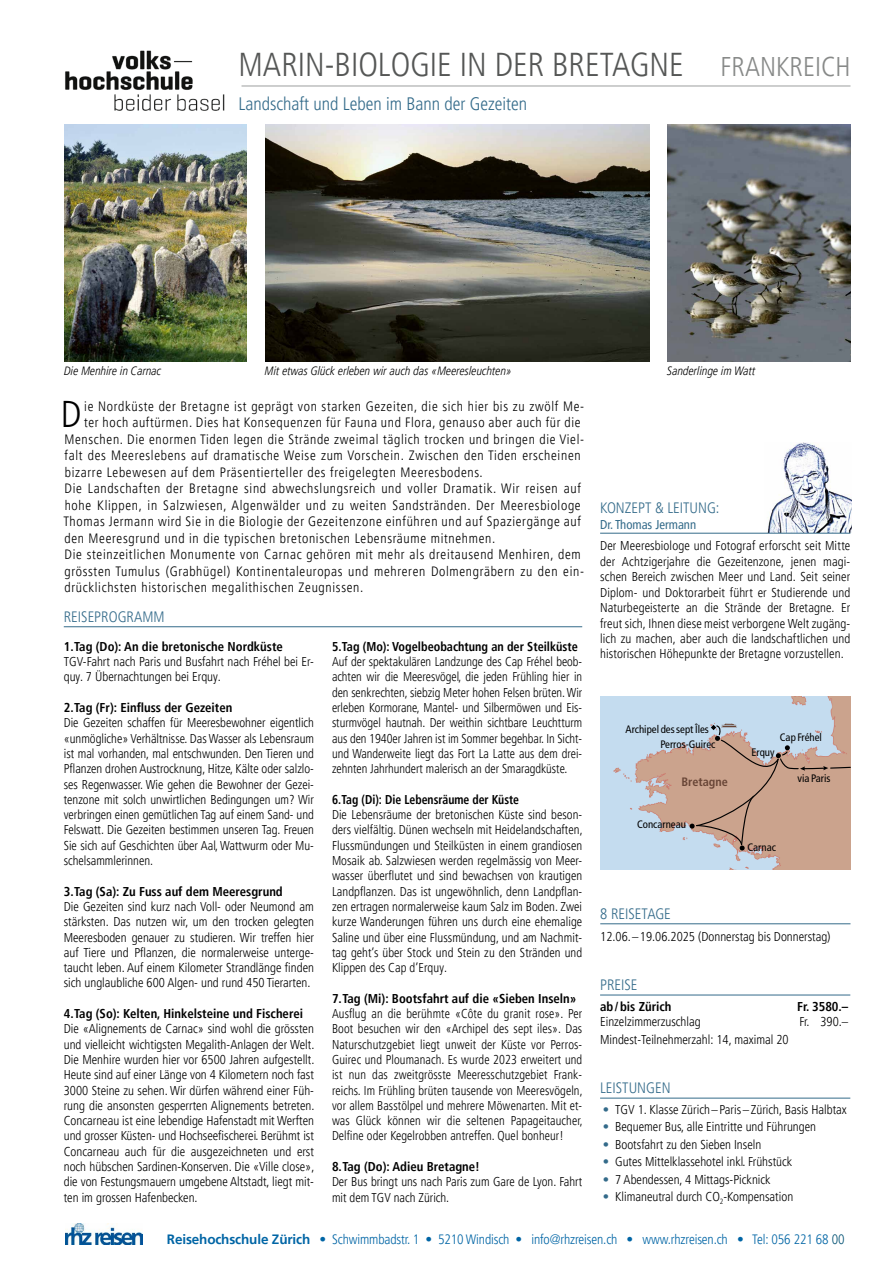
<style>
.page{position:relative;width:893px;height:1263px;background:#fff}
.page>*{position:absolute;margin:0;border:0;box-sizing:border-box;transform-origin:0 0}
.t1{font:300 condensed 37.2px "Frutiger LT Pro";color:#000}
.t2{font:300 condensed 33px "Frutiger LT Pro";color:#555756}
.t3{font:300 condensed 18px "Frutiger LT Pro";color:#346b8a}
.t4{font:300 condensed 15px "Frutiger LT Pro";color:#346b8a}
.t5{font:300 condensed 13.5px "Frutiger LT Pro";letter-spacing:.05em;color:#000}
.t6{font:300 condensed 13.5px "Frutiger LT Pro";letter-spacing:-.01em;color:#0065a5}
.t7{font:300 condensed 12.75px/15.3px "Frutiger LT Pro";color:#000;text-align:justify}
.t8{font:300 condensed 12.75px/15.3px "Frutiger LT Pro";color:#000;text-align:justify;scale:.96 1}
.t9{font:700 condensed 12.75px "Frutiger LT Pro";color:#000}
.t10{font:700 condensed 12.75px "Frutiger LT Pro";color:#000;scale:.96 1}
.t11{font:700 condensed 12.75px "Frutiger LT Pro";color:#000;scale:.92 1}
.t12{font:condensed 12.75px "Frutiger LT Pro";color:#346b8a}
.t13{font:700 condensed 12.15px "Frutiger";color:#684536}
.t14{font:italic 300 condensed 12px "Frutiger LT Pro";color:#000}
.t15{font:condensed 10.8px "Frutiger";color:#000}
.s1{font-size:27px;color:#878988}
.s2{color:#346b8a}
.s3{font-weight:700;font-stretch:normal}
.s4{color:#005072}
</style>
<div class="page">
<img style="left:66px;top:1224px;width:77px;height:21px">
<hr style="left:64px;top:626px;width:518px;height:1px;background:#346b8a">
<hr style="left:600px;top:1098px;width:250px;height:1px;background:#346b8a">
<hr style="left:600px;top:923px;width:250px;height:1px;background:#346b8a">
<img style="left:600px;top:697px;width:250px;height:173px">
<svg style="left:690px;top:723px;width:160px;height:127px;background:#c4a99d"></svg>
<hr style="left:600px;top:995px;width:250px;height:1px;background:#346b8a">
<img style="left:768px;top:442px;width:84px;height:90px">
<hr style="left:600px;top:533px;width:250px;height:1px;background:#346b8a">
<hr style="left:242px;top:86px;width:608px;height:1px;background:#9d9e9e">
<img style="left:265px;top:124px;width:384px;height:237px">
<img style="left:667px;top:124px;width:183px;height:237px">
<img style="left:64px;top:124px;width:183px;height:237px">
<img style="left:65px;top:50px;width:160px;height:61px">
<h2 class="t2" style="left:239px;top:45px;width:613px">MARIN-BIOLOGIE IN DER BRETAGNE <span class="s1">FRANKREICH</span></h2>
<h3 class="t3" style="left:239px;top:94px;width:290px">Landschaft und Leben im Bann der Gezeiten</h3>
<p class="t14" style="left:64px;top:364px;width:99px">Die Menhire in Carnac</p>
<p class="t14" style="left:265px;top:364px;width:249px">Mit etwas Glück erleben wir auch das «Meeresleuchten»</p>
<p class="t14" style="left:667px;top:364px;width:90px">Sanderlinge im Watt</p>
<h1 class="t1" style="left:61px;top:393px;width:22px">D</h1>
<p class="t5" style="left:84px;top:398px;width:501px">ie Nordküste der Bretagne ist geprägt von starken Gezeiten, die sich hier bis zu zwölf Me-</p>
<p class="t5" style="left:84px;top:415px;width:498px">ter hoch auftürmen. Dies hat Konsequenzen für Fauna und Flora, genauso aber auch für die</p>
<p class="t5" style="left:65px;top:431px;width:521px">Menschen. Die enormen Tiden legen die Strände zweimal täglich trocken und bringen die Viel-</p>
<p class="t5" style="left:65px;top:448px;width:518px">falt des Meereslebens auf dramatische Weise zum Vorschein. Zwischen den Tiden erscheinen</p>
<p class="t5" style="left:65px;top:464px;width:419px">bizarre Lebewesen auf dem Präsentierteller des freigelegten Meeresbodens.</p>
<p class="t5" style="left:65px;top:481px;width:518px">Die Landschaften der Bretagne sind abwechslungsreich und voller Dramatik. Wir reisen auf</p>
<p class="t5" style="left:65px;top:497px;width:517px">hohe Klippen, in Salzwiesen, Algenwälder und zu weiten Sandstränden. Der Meeresbiologe</p>
<p class="t5" style="left:64px;top:514px;width:519px">Thomas Jermann wird Sie in die Biologie der Gezeitenzone einführen und auf Spaziergänge auf</p>
<p class="t5" style="left:64px;top:530px;width:432px">den Meeresgrund und in die typischen bretonischen Lebensräume mitnehmen.</p>
<p class="t5" style="left:65px;top:547px;width:518px">Die steinzeitlichen Monumente von Carnac gehören mit mehr als dreitausend Menhiren, dem</p>
<p class="t5" style="left:64px;top:563px;width:521px">grössten Tumulus (Grabhügel) Kontinentaleuropas und mehreren Dolmengräbern zu den ein-</p>
<p class="t5" style="left:64px;top:580px;width:300px">drücklichsten historischen megalithischen Zeugnissen.</p>
<p class="t4" style="left:64px;top:608px;width:102px">REISEPROGRAMM</p>
<p class="t9" style="left:64px;top:639px;width:221px">1.Tag (Do): An die bretonische Nordküste</p>
<p class="t7" style="left:64px;top:654px;width:252px">TGV-Fahrt nach Paris und Busfahrt nach Fréhel bei Er&shy;quy. 7 Übernachtungen bei Erquy.</p>
<p class="t9" style="left:64px;top:700px;width:170px">2.Tag (Fr): Einfluss der Gezeiten</p>
<p class="t7" style="left:64px;top:715px;width:252px">Die Gezeiten schaffen für Meeresbewohner eigentlich «unmögliche» Verhältnisse. Das Wasser als Lebensraum ist mal vorhanden, mal entschwunden. Den Tieren und Pflanzen drohen Austrocknung, Hitze, Kälte oder salzlo&shy;ses Regenwasser. Wie gehen die Bewohner der Gezei&shy;tenzone mit solch unwirtlichen Bedingungen um? Wir verbringen einen gemütlichen Tag auf einem Sand- und Felswatt. Die Gezeiten bestimmen unseren Tag. Freuen Sie sich auf Geschichten über Aal, Wattwurm oder Mu&shy;schelsammlerinnen.</p>
<p class="t9" style="left:64px;top:884px;width:221px">3.Tag (Sa): Zu Fuss auf dem Meeresgrund</p>
<p class="t7" style="left:64px;top:899px;width:252px">Die Gezeiten sind kurz nach Voll- oder Neumond am stärksten. Das nutzen wir, um den trocken gelegten Meeresboden genauer zu studieren. Wir treffen hier auf Tiere und Pflanzen, die normalerweise unterge&shy;taucht leben. Auf einem Kilometer Strandlänge finden sich unglaubliche 600 Algen- und rund 450 Tierarten.</p>
<p class="t9" style="left:64px;top:1006px;width:241px">4.Tag (So): Kelten, Hinkelsteine und Fischerei</p>
<p class="t7" style="left:64px;top:1021px;width:252px">Die «Alignements de Carnac» sind wohl die grössten und vielleicht wichtigsten Megalith-Anlagen der Welt.<br>Die Menhire wurden hier vor 6500 Jahren aufgestellt.<br>Heute sind auf einer Länge von 4 Kilometern noch fast 3000 Steine zu sehen. Wir dürfen während einer Füh&shy;rung die ansonsten gesperrten Alignements betreten.<br>Concarneau ist eine lebendige Hafenstadt mit Werften und grosser Küsten- und Hochseefischerei. Berühmt ist Concarneau auch für die ausgezeichneten und erst noch hübschen Sardinen-Konserven. Die «Ville close», die von Festungsmauern umgebene Altstadt, liegt mit&shy;ten im grossen Hafenbecken.</p>
<p class="t10" style="left:332px;top:639px;width:258px">5.Tag (Mo): Vogelbeobachtung an der Steilküste</p>
<p class="t8" style="left:332px;top:654px;width:262px">Auf der spektakulären Landzunge des Cap Fréhel beob&shy;achten wir die Meeresvögel, die jeden Frühling hier in den senkrechten, siebzig Meter hohen Felsen brüten. Wir erleben Kormorane, Mantel- und Silbermöwen und Eis&shy;sturmvögel hautnah. Der weithin sichtbare Leuchtturm aus den 1940er Jahren ist im Sommer begehbar. In Sicht&shy;und Wanderweite liegt das Fort La Latte aus dem drei&shy;zehnten Jahrhundert malerisch an der Smaragdküste.</p>
<p class="t11" style="left:332px;top:792px;width:205px">6.Tag (Di): Die Lebensräume der Küste</p>
<p class="t7" style="left:332px;top:807px;width:252px">Die Lebensräume der bretonischen Küste sind beson&shy;ders vielfältig. Dünen wechseln mit Heidelandschaften, Flussmündungen und Steilküsten in einem grandiosen Mosaik ab. Salzwiesen werden regelmässig von Meer&shy;wasser überflutet und sind bewachsen von krautigen Landpflanzen. Das ist ungewöhnlich, denn Landpflan&shy;zen ertragen normalerweise kaum Salz im Boden. Zwei kurze Wanderungen führen uns durch eine ehemalige Saline und über eine Flussmündung, und am Nachmit&shy;tag geht’s über Stock und Stein zu den Stränden und Klippen des Cap d’Erquy.</p>
<p class="t9" style="left:332px;top:991px;width:246px">7.Tag (Mi): Bootsfahrt auf die «Sieben Inseln»</p>
<p class="t8" style="left:332px;top:1006px;width:263px;text-align:left">Ausflug an die berühmte «Côte du granit rose». Per Boot besuchen wir den «Archipel des sept iles». Das Naturschutzgebiet liegt unweit der Küste vor Perros-Guirec und Ploumanach. Es wurde 2023 erweitert und ist nun das zweitgrösste Meeresschutzgebiet Frank&shy;reichs. Im Frühling brüten tausende von Meeresvögeln, vor allem Basstölpel und mehrere Möwenarten. Mit et&shy;was Glück können wir die seltenen Papageitaucher, Delfine oder Kegelrobben antreffen. Quel bonheur!</p>
<p class="t9" style="left:332px;top:1159px;width:149px">8.Tag (Do): Adieu Bretagne!</p>
<p class="t7" style="left:332px;top:1174px;width:252px">Der Bus bringt uns nach Paris zum Gare de Lyon. Fahrt mit dem TGV nach Zürich.</p>
<p class="t4" style="left:600px;top:499px;width:121px">KONZEPT &amp; LEITUNG:</p>
<p class="t12" style="left:600px;top:517px;width:98px">Dr. Thomas Jermann</p>
<p class="t7" style="left:600px;top:538px;width:252px">Der Meeresbiologe und Fotograf erforscht seit Mitte der Achtzigerjahre die Gezeitenzone, jenen magi&shy;schen Bereich zwischen Meer und Land. Seit seiner Diplom- und Doktorarbeit führt er Studierende und Naturbegeisterte an die Strände der Bretagne. Er freut sich, Ihnen diese meist verborgene Welt zugäng&shy;lich zu machen, aber auch die landschaftlichen und historischen Höhepunkte der Bretagne vorzustellen.</p>
<p class="t15" style="left:625px;top:723px;width:85px">Archipel des sept Îles</p>
<p class="t15" style="left:660px;top:738px;width:56px">Perros-Guirec</p>
<p class="t13" style="left:681px;top:775px;width:48px">Bretagne</p>
<p class="t15" style="left:637px;top:818px;width:50px">Concarneau</p>
<p class="t15" style="left:780px;top:731px;width:44px">Cap Fréhel</p>
<p class="t15" style="left:751px;top:746px;width:25px">Erquy</p>
<p class="t15" style="left:798px;top:772px;width:34px">via Paris</p>
<p class="t15" style="left:747px;top:841px;width:30px">Carnac</p>
<p class="t4" style="left:600px;top:905px;width:72px">8 REISETAGE</p>
<p class="t7" style="left:600px;top:929px;width:232px">12.06.–19.06.2025 (Donnerstag bis Donnerstag)</p>
<p class="t4" style="left:600px;top:976px;width:39px">PREISE</p>
<p class="t9" style="left:600px;top:999px;width:73px">ab/bis Zürich</p>
<p class="t7" style="left:600px;top:1013px;width:190px;line-height:18px">Einzelzimmerzuschlag<br>Mindest-Teilnehmerzahl: 14, maximal 20</p>
<p class="t9" style="left:797px;top:999px;width:53px">Fr. 3580.–</p>
<p class="t7" style="left:820px;top:1014px;width:29px">390.–</p>
<p class="t7" style="left:799px;top:1014px;width:12px">Fr.</p>
<p class="t4" style="left:600px;top:1080px;width:72px">LEISTUNGEN</p>
<p class="t7" style="left:603px;top:1102px;width:246px"><span class="s2">•</span> TGV 1. Klasse Zürich–Paris–Zürich, Basis Halbtax</p>
<p class="t7" style="left:603px;top:1119px;width:215px"><span class="s2">•</span> Bequemer Bus, alle Eintritte und Führungen</p>
<p class="t7" style="left:603px;top:1137px;width:160px"><span class="s2">•</span> Bootsfahrt zu den Sieben Inseln</p>
<p class="t7" style="left:603px;top:1154px;width:191px"><span class="s2">•</span> Gutes Mittelklassehotel inkl. Frühstück</p>
<p class="t7" style="left:603px;top:1172px;width:169px"><span class="s2">•</span> 7 Abendessen, 4 Mittags-Picknick</p>
<p class="t7" style="left:603px;top:1189px;width:192px"><span class="s2">•</span> Klimaneutral durch CO<sub>2</sub>-Kompensation</p>
<p class="t6" style="left:167px;top:1231px;width:679px"><span class="s3">Reisehochschule Zürich</span> • Schwimmbadstr. 1 • 5210 Windisch • info@rhzreisen.ch • www.rhzreisen.ch • Tel: 056 221 68 <span class="s4">00</span></p>
</div>
